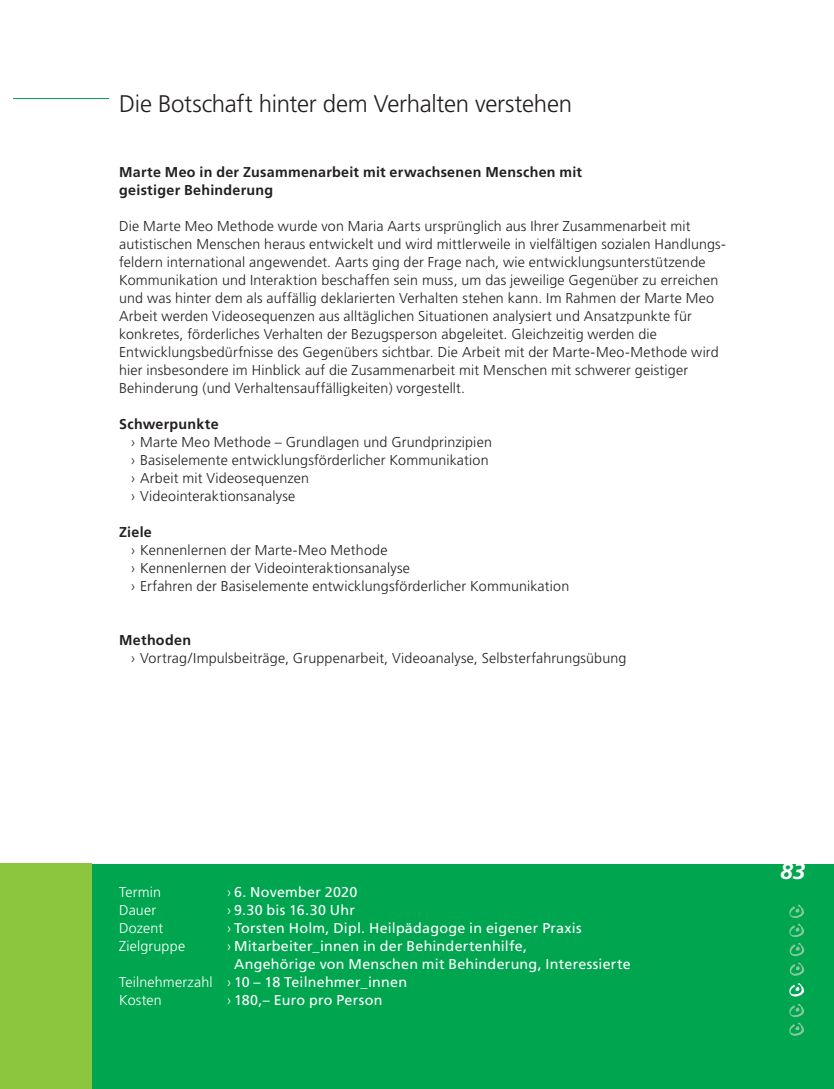
<style>
.page{position:relative;width:834px;height:1089px;background:#fff}
.page>*{position:absolute;margin:0;border:0;box-sizing:border-box;transform-origin:0 0}
.t1{font:300 24px "Frutiger";letter-spacing:-.01em;color:#231f20}
.t2{font:italic 700 22.5px "Frutiger";color:#fff}
.t3{font:300 14.25px/18px "Frutiger";letter-spacing:.015em;color:#231f20}
.t4{font:14.25px "Frutiger";letter-spacing:.02em;color:#fff}
.t5{font:700 14.25px/18px "Frutiger";letter-spacing:.02em;color:#231f20}
.t6{font:300 14.25px/17.7px "Frutiger";letter-spacing:.015em;color:#fff}
.s1{font-weight:300}
.s2{font-weight:400}
</style>
<div class="page">
<div style="left:13px;top:863px;width:820px;height:226px;background:#00a54f"></div>
<hr style="left:13px;top:98px;width:95px;height:1px;background:#00a54f">
<div style="left:13px;top:863px;width:78px;height:226px;background:#8bc63e"></div>
<div style="left:0;top:863px;width:13px;height:226px;background:#8bc63e"></div>
<img style="left:789px;top:923px;width:15px;height:14px">
<img style="left:789px;top:1003px;width:15px;height:14px">
<img style="left:789px;top:904px;width:15px;height:14px">
<img style="left:789px;top:1022px;width:15px;height:13px">
<img style="left:789px;top:983px;width:15px;height:13px">
<img style="left:789px;top:942px;width:15px;height:14px">
<img style="left:789px;top:962px;width:15px;height:13px">
<h1 class="t1" style="left:119px;top:90px;width:454px">Die Botschaft hinter dem Verhalten verstehen</h1>
<p class="t5" style="left:119px;top:163px;width:464px">Marte Meo in der Zusammenarbeit mit erwachsenen Menschen mit geistiger Behinderung</p>
<p class="t3" style="left:119px;top:217px;width:608px">Die Marte Meo Methode wurde von Maria Aarts ursprünglich aus Ihrer Zusammenarbeit mit autistischen Menschen heraus entwickelt und wird mittlerweile in vielfältigen sozialen Handlungs&shy;feldern international angewendet. Aarts ging der Frage nach, wie entwicklungsunterstützende Kommunikation und Interaktion beschaffen sein muss, um das jeweilige Gegenüber zu erreichen und was hinter dem als auffällig deklarierten Verhalten stehen kann. Im Rahmen der Marte Meo Arbeit werden Videosequenzen aus alltäglichen Situationen analysiert und Ansatzpunkte für konkretes, förderliches Verhalten der Bezugsperson abgeleitet. Gleichzeitig werden die Entwicklungsbedürfnisse des Gegenübers sichtbar. Die Arbeit mit der Marte-Meo-Methode wird hier insbesondere im Hinblick auf die Zusammenarbeit mit Menschen mit schwerer geistiger Behinderung (und Verhaltensauffälligkeiten) vorgestellt.</p>
<p class="t5" style="left:119px;top:415px;width:101px">Schwerpunkte</p>
<p class="t3" style="left:131px;top:433px;width:362px">› Marte Meo Methode – Grundlagen und Grundprinzipien › Basiselemente entwicklungsförderlicher Kommunikation › Arbeit mit Videosequenzen<br>› Videointeraktionsanalyse</p>
<p class="t5" style="left:119px;top:523px;width:34px">Ziele</p>
<p class="t3" style="left:131px;top:541px;width:439px">› Kennenlernen der Marte-Meo Methode<br>› Kennenlernen der Videointeraktionsanalyse<br>› Erfahren der Basiselemente entwicklungsförderlicher Kommunikation</p>
<p class="t5" style="left:119px;top:631px;width:73px">Methoden</p>
<p class="t3" style="left:131px;top:649px;width:496px">› Vortrag/Impulsbeiträge, Gruppenarbeit, Videoanalyse, Selbsterfahrungsübung</p>
<p class="t6" style="left:119px;top:883px;width:43px">Termin</p>
<p class="t4" style="left:227px;top:883px;width:131px"><span class="s1">›</span> 6. November 2020</p>
<p class="t6" style="left:119px;top:901px;width:38px">Dauer</p>
<p class="t4" style="left:227px;top:901px;width:129px"><span class="s1">›</span> 9.30 bis 16.30 Uhr</p>
<p class="t6" style="left:119px;top:919px;width:46px">Dozent</p>
<p class="t4" style="left:227px;top:919px;width:356px"><span class="s1">›</span> Torsten Holm, Dipl. Heilpädagoge in eigener Praxis</p>
<p class="t6" style="left:119px;top:937px;width:67px">Zielgruppe</p>
<p class="t4" style="left:227px;top:937px;width:301px"><span class="s1">›</span> Mitarbeiter_innen in der Behindertenhilfe,</p>
<p class="t6" style="left:119px;top:973px;width:289px">Teilnehmerzahl › <span class="s2">10 – 18 Teilnehmer_innen<br></span>Kosten</p>
<p class="t4" style="left:234px;top:955px;width:398px">Angehörige von Menschen mit Behinderung, Interessierte</p>
<p class="t4" style="left:227px;top:991px;width:157px"><span class="s1">›</span> 180,– Euro pro Person</p>
<h2 class="t2" style="left:780px;top:858px;width:27px">83</h2>
</div>
